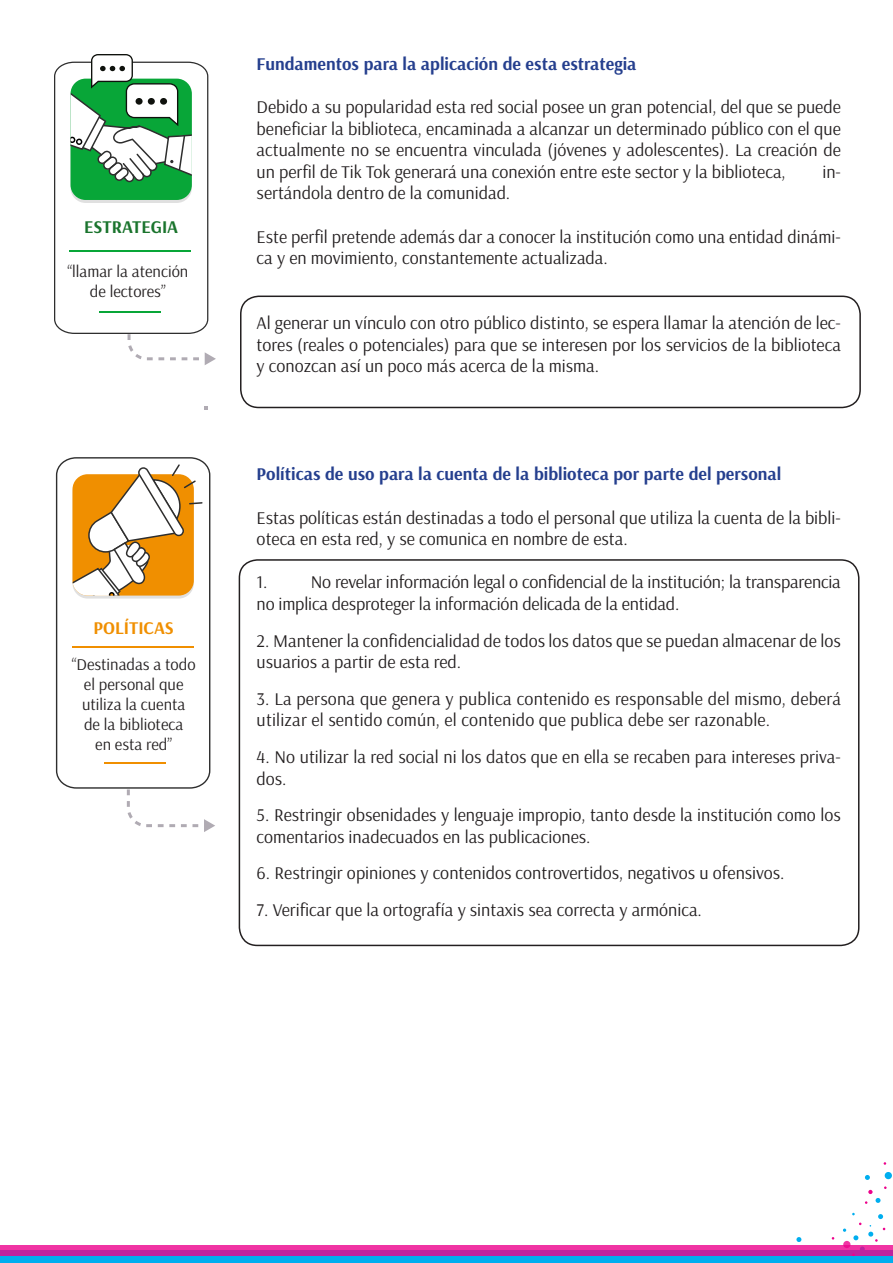
<style>
.page{position:relative;width:893px;height:1263px;background:#fff}
.page>*{position:absolute;margin:0;border:0;box-sizing:border-box;transform-origin:0 0}
.t1{font:18px/21.6px "Arsenal";color:#231f20}
.t2{font:700 18px "Arsenal";color:#253f8e}
.t3{font:700 18px "Arsenal";color:#1a742d}
.t4{font:700 18px "Arsenal";color:#f08f00}
.t5{font:16.5px/19.8px "Arsenal";color:#231f20;text-align:center}
</style>
<div class="page">
<svg style="left:54px;top:54px;width:162px;height:311px"></svg>
<div style="left:160px;top:98px;width:7px;height:7px;background:#0f120d;border-radius:50%"></div>
<div style="left:148px;top:98px;width:7px;height:7px;background:#0f120d;border-radius:50%"></div>
<div style="left:136px;top:98px;width:7px;height:7px;background:#0f120d;border-radius:50%"></div>
<div style="left:240px;top:296px;width:621px;height:112px;border:2px solid #231f20;border-radius:18px"></div>
<div style="left:239px;top:559px;width:620px;height:387px;border:2px solid #231f20;border-radius:18px"></div>
<svg style="left:127px;top:789px;width:71px;height:38px"></svg>
<svg style="left:204px;top:819px;width:11px;height:13px"></svg>
<svg style="left:56px;top:457px;width:154px;height:332px"></svg>
<hr style="left:72px;top:646px;width:122px;height:2px;background:#f08f00">
<hr style="left:104px;top:762px;width:61px;height:2px;background:#f08f00">
<svg style="left:72px;top:464px;width:131px;height:132px"></svg>
<div style="left:0;top:1250px;width:893px;height:13px;background:#00aeef"></div>
<svg style="left:843px;top:1228px;width:3px;height:4px"></svg>
<div style="left:843px;top:1241px;width:7px;height:7px;background:#f034a3;border-radius:50%"></div>
<svg style="left:852px;top:1213px;width:33px;height:43px"></svg>
<svg style="left:865px;top:1186px;width:22px;height:18px"></svg>
<svg style="left:865px;top:1175px;width:5px;height:5px"></svg>
<svg style="left:796px;top:1237px;width:5px;height:5px"></svg>
<div style="left:885px;top:1172px;width:7px;height:7px;background:#00aeef;border-radius:50%"></div>
<svg style="left:0;top:1245px;width:893px;height:10px;fill:#bd249f"></svg>
<p class="t3" style="left:84px;top:215px;width:96px">ESTRATEGIA</p>
<p class="t5" style="left:67px;top:262px;width:123px">“llamar la atención de lectores”</p>
<p class="t4" style="left:94px;top:617px;width:82px">POLÍTICAS</p>
<p class="t5" style="left:72px;top:655px;width:125px">“Destinadas a todo</p>
<p class="t5" style="left:84px;top:675px;width:101px">el personal que</p>
<p class="t5" style="left:82px;top:695px;width:105px">utiliza la cuenta</p>
<p class="t5" style="left:84px;top:714px;width:101px">de la biblioteca</p>
<p class="t5" style="left:95px;top:734px;width:79px">en esta red”</p>
<p class="t2" style="left:257px;top:53px;width:381px">Fundamentos para la aplicación de esta estrategia</p>
<p class="t1" style="left:257px;top:96px;width:586px;text-align:justify">Debido a su popularidad esta red social posee un gran potencial, del que se puede beneficiar la biblioteca, encaminada a alcanzar un determinado público con el que actualmente no se encuentra vinculada (jóvenes y adolescentes). La creación de un perfil de Tik Tok generará una conexión entre este sector y la biblioteca,</p>
<p class="t1" style="left:822px;top:161px;width:20px">in-</p>
<p class="t1" style="left:257px;top:183px;width:255px">sertándola dentro de la comunidad.</p>
<p class="t1" style="left:257px;top:226px;width:586px">Este perfil pretende además dar a conocer la institución como una entidad dinámi&shy;ca y en movimiento, constantemente actualizada.</p>
<p class="t1" style="left:257px;top:312px;width:586px;text-align:justify">Al generar un vínculo con otro público distinto, se espera llamar la atención de lec&shy;tores (reales o potenciales) para que se interesen por los servicios de la biblioteca y conozcan así un poco más acerca de la misma.</p>
<p class="t2" style="left:257px;top:463px;width:526px">Políticas de uso para la cuenta de la biblioteca por parte del personal</p>
<p class="t1" style="left:257px;top:507px;width:586px">Estas políticas están destinadas a todo el personal que utiliza la cuenta de la bibli&shy;oteca en esta red, y se comunica en nombre de esta.</p>
<p class="t1" style="left:257px;top:572px;width:586px">1. No revelar información legal o confidencial de la institución; la transparencia no implica desproteger la información delicada de la entidad.</p>
<p class="t1" style="left:257px;top:630px;width:586px">2. Mantener la confidencialidad de todos los datos que se puedan almacenar de los usuarios a partir de esta red.</p>
<p class="t1" style="left:257px;top:688px;width:586px">3. La persona que genera y publica contenido es responsable del mismo, deberá utilizar el sentido común, el contenido que publica debe ser razonable.</p>
<p class="t1" style="left:257px;top:746px;width:586px">4. No utilizar la red social ni los datos que en ella se recaben para intereses priva&shy;dos.</p>
<p class="t1" style="left:257px;top:804px;width:586px">5. Restringir obsenidades y lenguaje impropio, tanto desde la institución como los comentarios inadecuados en las publicaciones.</p>
<p class="t1" style="left:257px;top:863px;width:529px">6. Restringir opiniones y contenidos controvertidos, negativos u ofensivos.</p>
<p class="t1" style="left:257px;top:899px;width:447px">7. Verificar que la ortografía y sintaxis sea correcta y armónica.</p>
</div>
